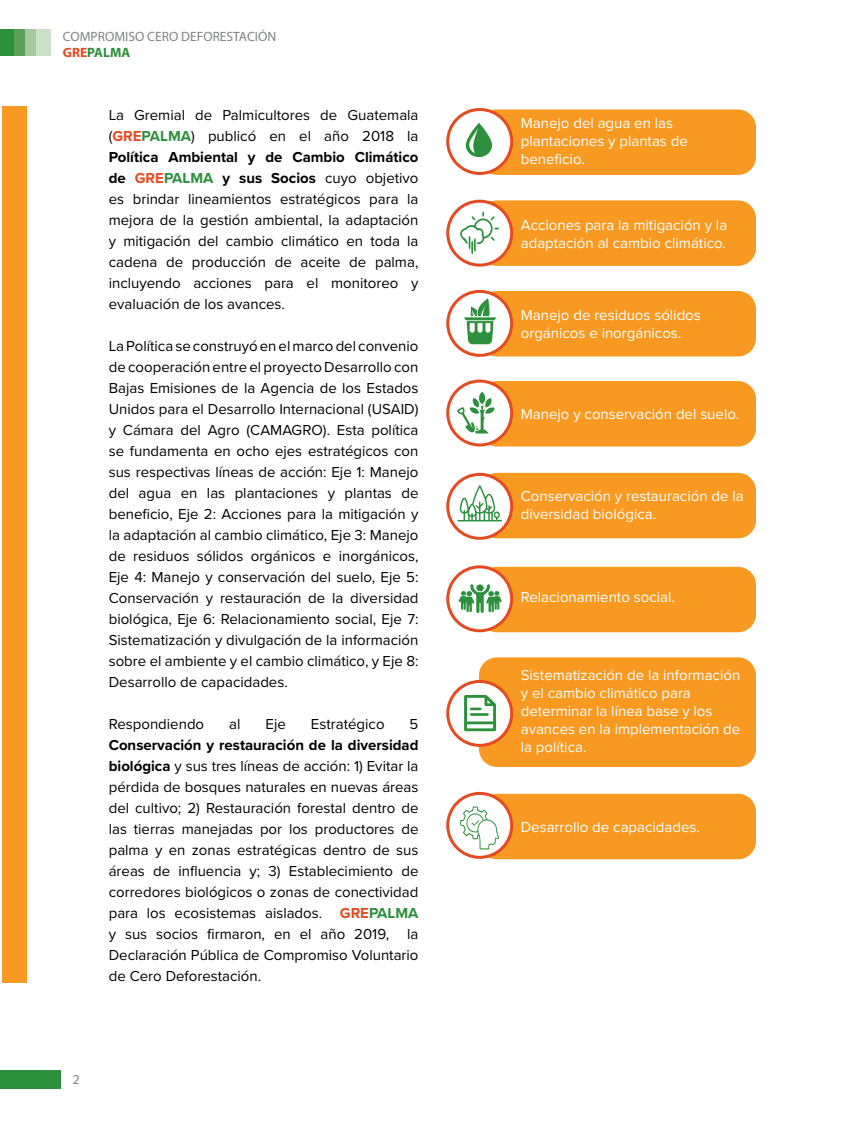
<style>
.page{position:relative;width:864px;height:1134px;background:#fff}
.page>*{position:absolute;margin:0;border:0;box-sizing:border-box;transform-origin:0 0}
.t1{font:15px/21px "Proxima Nova";color:#000;text-align:justify}
.t2{font:15px/18px "Proxima Nova";color:#fff}
.t3{font:13.5px/16.2px "Myriad Pro";color:#808285}
.s1{font-weight:700;color:#e54b21}
.s2{font-weight:700;color:#2d903c}
.s3{font-weight:700}
</style>
<div class="page">
<div style="left:0;top:30px;width:14px;height:26px;background:#2d903c"></div>
<div style="left:14px;top:30px;width:12px;height:26px;background:#5ca057"></div>
<div style="left:26px;top:30px;width:11px;height:26px;background:#a7c79f"></div>
<div style="left:37px;top:30px;width:14px;height:26px;background:#cedfca"></div>
<div style="left:0;top:1070px;width:61px;height:19px;background:#2d903c"></div>
<div style="left:479px;top:109px;width:277px;height:66px;background:#f89921;border-radius:18px"></div>
<div style="left:479px;top:473px;width:277px;height:65px;background:#f89921;border-radius:18px"></div>
<div style="left:479px;top:200px;width:277px;height:66px;background:#f89921;border-radius:18px"></div>
<div style="left:479px;top:567px;width:277px;height:65px;background:#f89921;border-radius:18px"></div>
<div style="left:479px;top:291px;width:277px;height:65px;background:#f89921;border-radius:18px"></div>
<div style="left:479px;top:657px;width:277px;height:110px;background:#f89921;border-radius:18px"></div>
<div style="left:479px;top:381px;width:277px;height:66px;background:#f89921;border-radius:18px"></div>
<div style="left:479px;top:794px;width:277px;height:65px;background:#f89921;border-radius:18px"></div>
<div style="left:448px;top:109px;width:64px;height:64px;background:#fff;border-radius:50%"></div>
<div style="left:446px;top:108px;width:67px;height:67px;border:3px solid #e54b21;border-radius:50%"></div>
<svg style="left:448px;top:201px;width:64px;height:64px"></svg>
<div style="left:446px;top:200px;width:67px;height:67px;border:3px solid #e54b21;border-radius:50%"></div>
<svg style="left:448px;top:291px;width:64px;height:64px"></svg>
<div style="left:446px;top:290px;width:67px;height:67px;border:3px solid #e54b21;border-radius:50%"></div>
<svg style="left:448px;top:381px;width:64px;height:64px"></svg>
<div style="left:446px;top:380px;width:67px;height:67px;border:3px solid #e54b21;border-radius:50%"></div>
<svg style="left:448px;top:474px;width:64px;height:64px"></svg>
<div style="left:446px;top:473px;width:67px;height:67px;border:3px solid #e54b21;border-radius:50%"></div>
<div style="left:448px;top:567px;width:64px;height:64px;background:#fff;border-radius:50%"></div>
<div style="left:446px;top:565px;width:67px;height:67px;border:3px solid #e54b21;border-radius:50%"></div>
<svg style="left:448px;top:793px;width:64px;height:64px"></svg>
<div style="left:446px;top:792px;width:67px;height:67px;border:3px solid #e54b21;border-radius:50%"></div>
<svg style="left:448px;top:681px;width:64px;height:64px;fill:#fff"></svg>
<div style="left:446px;top:680px;width:67px;height:67px;border:3px solid #e54b21;border-radius:50%"></div>
<svg style="left:466px;top:123px;width:26px;height:34px"></svg>
<svg style="left:464px;top:298px;width:32px;height:46px"></svg>
<svg style="left:459px;top:584px;width:43px;height:29px"></svg>
<svg style="left:459px;top:211px;width:40px;height:43px"></svg>
<svg style="left:457px;top:485px;width:45px;height:36px"></svg>
<svg style="left:460px;top:806px;width:39px;height:43px"></svg>
<svg style="left:464px;top:695px;width:32px;height:36px"></svg>
<svg style="left:457px;top:392px;width:38px;height:41px"></svg>
<div style="left:2px;top:106px;width:25px;height:877px;background:#f89921"></div>
<p class="t3" style="left:63px;top:28px;width:215px">COMPROMISO CERO DEFORESTACIÓN<br><span class="s1">GRE</span><span class="s2">PALMA</span></p>
<p class="t1" style="left:109px;top:104px;width:311px">La Gremial de Palmicultores de Guatemala (<span class="s1">GRE</span><span class="s2">PALMA</span>) publicó en el año 2018 la <span class="s3">Política Ambiental y de Cambio Climático de</span> <span class="s1">GRE</span><span class="s2">PALMA</span> <span class="s3">y sus Socios</span> cuyo objetivo es brindar lineamientos estratégicos para la mejora de la gestión ambiental, la adaptación y mitigación del cambio climático en toda la cadena de producción de aceite de palma, incluyendo acciones para el monitoreo y evaluación de los avances.</p>
<p class="t1" style="left:109px;top:335px;width:311px">La Política se construyó en el marco del convenio de cooperación entre el proyecto Desarrollo con Bajas Emisiones de la Agencia de los Estados Unidos para el Desarrollo Internacional (USAID) y Cámara del Agro (CAMAGRO). Esta política se fundamenta en ocho ejes estratégicos con sus respectivas líneas de acción: Eje 1: Manejo del agua en las plantaciones y plantas de beneficio, Eje 2: Acciones para la mitigación y la adaptación al cambio climático, Eje 3: Manejo de residuos sólidos orgánicos e inorgánicos, Eje 4: Manejo y conservación del suelo, Eje 5:<br>Conservación y restauración de la diversidad biológica, Eje 6: Relacionamiento social, Eje 7:<br>Sistematización y divulgación de la información sobre el ambiente y el cambio climático, y Eje 8:<br>Desarrollo de capacidades.</p>
<p class="t1" style="left:109px;top:713px;width:97px">Respondiendo</p>
<p class="t1" style="left:229px;top:713px;width:13px">al</p>
<p class="t1" style="left:266px;top:713px;width:22px">Eje</p>
<p class="t1" style="left:311px;top:713px;width:75px">Estratégico</p>
<p class="t1" style="left:410px;top:713px;width:10px">5</p>
<p class="t1" style="left:109px;top:734px;width:311px"><span class="s3">Conservación y restauración de la diversidad biológica</span> y sus tres líneas de acción: 1) Evitar la pérdida de bosques naturales en nuevas áreas del cultivo; 2) Restauración forestal dentro de las tierras manejadas por los productores de palma y en zonas estratégicas dentro de sus áreas de influencia y; 3) Establecimiento de corredores biológicos o zonas de conectividad para los ecosistemas aislados. <span class="s1">GRE</span><span class="s2">PALMA </span>y sus socios firmaron, en el año 2019, la Declaración Pública de Compromiso Voluntario de Cero Deforestación.</p>
<p class="t3" style="left:73px;top:1071px;width:8px">2</p>
<p class="t2" style="left:521px;top:114px;width:169px">Manejo del agua en las plantaciones y plantas de beneficio.</p>
<p class="t2" style="left:521px;top:215px;width:208px">Acciones para la mitigación y la adaptación al cambio climático.</p>
<p class="t2" style="left:521px;top:306px;width:182px">Manejo de residuos sólidos orgánicos e inorgánicos.</p>
<p class="t2" style="left:521px;top:404px;width:220px">Manejo y conservación del suelo.</p>
<p class="t2" style="left:521px;top:487px;width:224px">Conservación y restauración de la diversidad biológica.</p>
<p class="t2" style="left:521px;top:588px;width:156px">Relacionamiento social.</p>
<p class="t2" style="left:521px;top:665px;width:221px">Sistematización de la información y el cambio climático para determinar la línea base y los avances en la implementación de la política.</p>
<p class="t2" style="left:521px;top:817px;width:181px">Desarrollo de capacidades.</p>
</div>
